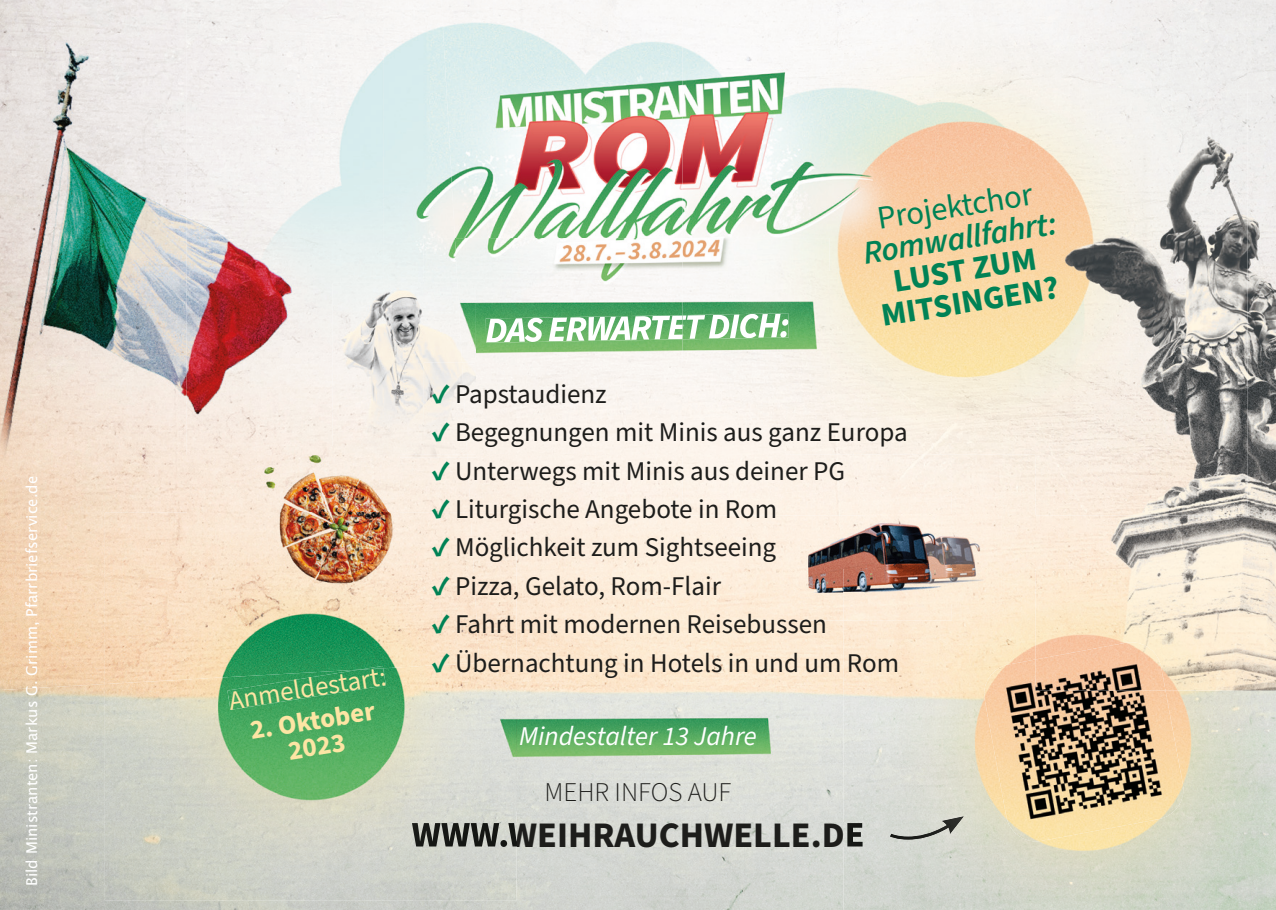
<style>
.page{position:relative;width:1276px;height:910px;background:#fff}
.page>*{position:absolute;margin:0;border:0;box-sizing:border-box;transform-origin:0 0}
.t1{font:700 36px "Source Sans Pro";color:#1d1d1b}
.t2{font:700 32.7px/32.1px "Source Sans Pro";color:#008255;text-align:center}
.t3{font:italic 600 32.7px "Source Sans Pro";color:#008255}
.t4{font:32.7px "Source Sans Pro";color:#008255}
.t5{font:27px "Source Sans Pro";color:#1d1d1b}
.t6{font:italic 27px "Source Sans Pro";color:#fff}
.t7{font:27px "Source Sans Pro";color:#fde5a4}
.t8{font:700 27px/26.4px "Source Sans Pro";color:#fde5a4;text-align:center}
.t9{font:300 27px "Source Sans Pro";color:#1d1d1b}
.t10{font:15px "Lucida Grande";color:#fff}
.s1{font-weight:900;color:#008255}
</style>
<div class="page">
<div style="left:1093px;top:0;width:183px;height:89px;background:#efeeed"></div>
<img style="left:470px;top:455px;width:274px;height:214px">
<img style="left:744px;top:515px;width:99px;height:395px">
<img style="left:865px;top:515px;width:170px;height:54px">
<img style="left:0;top:690px;width:106px;height:220px">
<img style="left:106px;top:811px;width:639px;height:99px">
<div style="left:516px;top:823px;width:327px;height:24px;background:#d7d9d4"></div>
<div style="left:682px;top:455px;width:353px;height:60px;background:#fcf2e7"></div>
<img style="left:888px;top:0;width:205px;height:455px">
<div style="left:476px;top:363px;width:353px;height:62px;background:#faf4ef"></div>
<img style="left:516px;top:669px;width:264px;height:142px">
<img style="left:414px;top:513px;width:102px;height:388px">
<img style="left:105px;top:684px;width:309px;height:217px">
<img style="left:412px;top:823px;width:104px;height:24px">
<img style="left:227px;top:684px;width:159px;height:26px">
<img style="left:455px;top:0;width:227px;height:238px">
<img style="left:682px;top:0;width:254px;height:272px">
<img style="left:829px;top:272px;width:107px;height:91px">
<img style="left:457px;top:238px;width:372px;height:125px">
<img style="left:486px;top:315px;width:196px;height:28px">
<img style="left:682px;top:313px;width:106px;height:26px">
<img style="left:951px;top:514px;width:50px;height:1px">
<img style="left:772px;top:515px;width:93px;height:105px">
<div style="left:772px;top:492px;width:179px;height:23px;background:#fdf2e6"></div>
<img style="left:0;top:0;width:189px;height:690px">
<img style="left:188px;top:455px;width:212px;height:58px">
<div style="left:400px;top:458px;width:70px;height:55px;background:#faeee2"></div>
<img style="left:187px;top:0;width:197px;height:455px">
<img style="left:105px;top:513px;width:374px;height:171px">
<img style="left:359px;top:666px;width:24px;height:4px">
<img style="left:384px;top:0;width:71px;height:283px">
<img style="left:423px;top:238px;width:34px;height:45px">
<img style="left:257px;top:446px;width:76px;height:9px">
<img style="left:257px;top:513px;width:143px;height:76px">
<img style="left:1035px;top:89px;width:241px;height:602px">
<img style="left:1035px;top:89px;width:212px;height:426px">
<img style="left:1035px;top:89px;width:58px;height:366px">
<img style="left:843px;top:569px;width:192px;height:170px">
<img style="left:1103px;top:691px;width:173px;height:219px">
<img style="left:843px;top:739px;width:173px;height:171px">
<img style="left:1016px;top:841px;width:87px;height:69px">
<img style="left:843px;top:823px;width:19px;height:24px">
<svg style="left:890px;top:816px;width:73px;height:24px"></svg>
<img style="left:951px;top:569px;width:50px;height:34px">
<img style="left:843px;top:569px;width:108px;height:51px">
<img style="left:984px;top:659px;width:199px;height:182px">
<img style="left:1035px;top:642px;width:130px;height:49px">
<svg style="left:467px;top:455px;width:9px;height:3px"></svg>
<img style="left:467px;top:283px;width:9px;height:80px">
<img style="left:333px;top:283px;width:134px;height:175px">
<img style="left:423px;top:363px;width:42px;height:62px">
<img style="left:384px;top:283px;width:78px;height:80px">
<p class="t10" style="left:23px;top:886px;width:412px;rotate:-90deg">Bild Ministranten: Markus G. Grimm, Pfarrbriefservice.de</p>
<p class="t7" style="left:226px;top:683px;width:161px;rotate:-9deg">Anmeldestart:</p>
<p class="t8" style="left:248px;top:718px;width:128px;rotate:-9deg">2. Oktober<br>2023</p>
<p class="t4" style="left:874px;top:197px;width:158px;rotate:-9deg">Projektchor</p>
<p class="t3" style="left:860px;top:232px;width:197px;rotate:-9deg">Romwallfahrt:</p>
<p class="t2" style="left:874px;top:269px;width:181px;rotate:-9deg">LUST ZUM<br>MITSINGEN?</p>
<p class="t5" style="left:432px;top:376px;width:176px"><span class="s1">✓</span> Papstaudienz</p>
<p class="t5" style="left:432px;top:414px;width:477px"><span class="s1">✓</span> Begegnungen mit Minis aus ganz Europa</p>
<p class="t5" style="left:432px;top:453px;width:415px"><span class="s1">✓</span> Unterwegs mit Minis aus deiner PG</p>
<p class="t5" style="left:432px;top:491px;width:347px"><span class="s1">✓</span> Liturgische Angebote in Rom</p>
<p class="t5" style="left:432px;top:529px;width:346px"><span class="s1">✓</span> Möglichkeit zum Sightseeing</p>
<p class="t5" style="left:432px;top:568px;width:291px"><span class="s1">✓</span> Pizza, Gelato, Rom-Flair</p>
<p class="t5" style="left:432px;top:606px;width:396px"><span class="s1">✓</span> Fahrt mit modernen Reisebussen</p>
<p class="t5" style="left:432px;top:645px;width:469px"><span class="s1">✓</span> Übernachtung in Hotels in und um Rom</p>
<p class="t6" style="left:519px;top:718px;width:239px">Mindestalter 13 Jahre</p>
<p class="t9" style="left:544px;top:774px;width:188px">MEHR INFOS AUF</p>
<h1 class="t1" style="left:411px;top:810px;width:454px">WWW.WEIHRAUCHWELLE.DE</h1>
</div>
